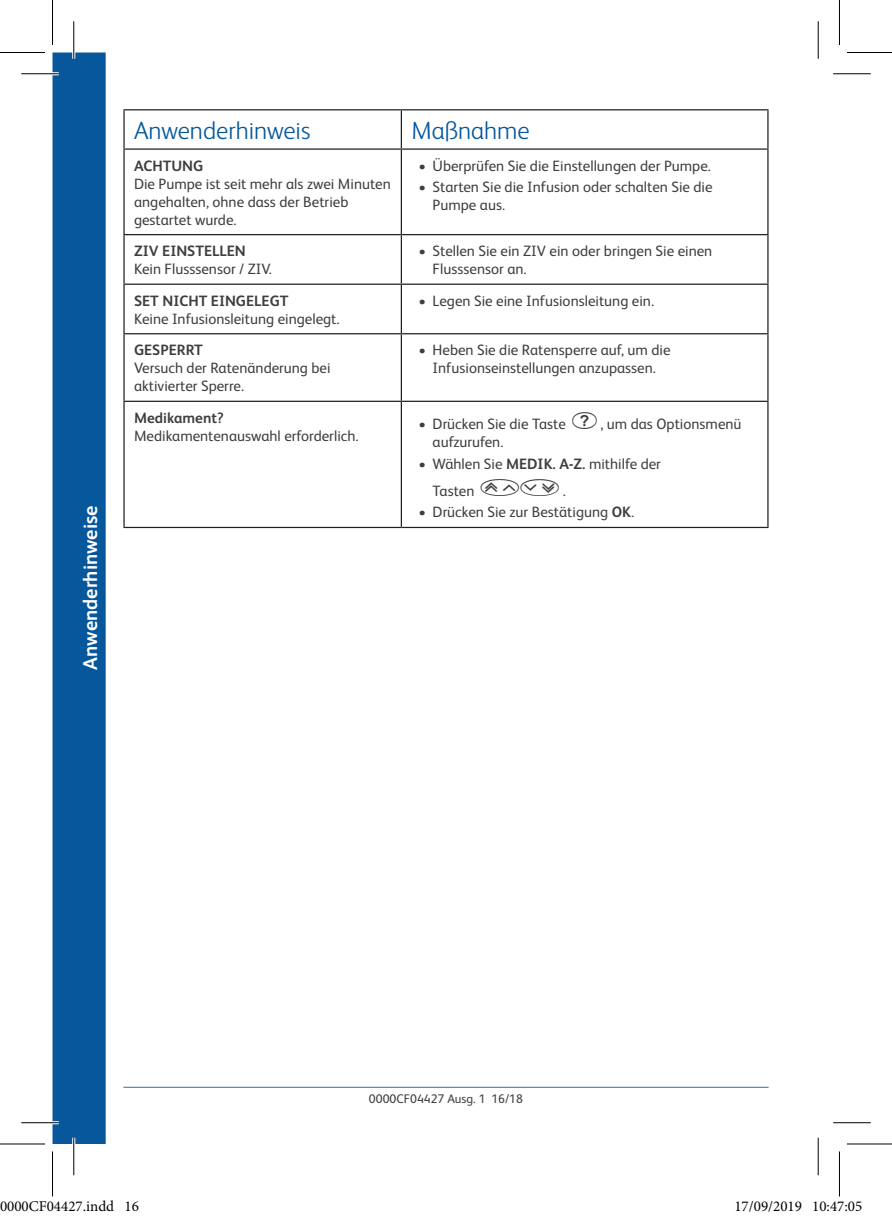
<style>
.page{position:relative;width:892px;height:1219px;background:#fff}
.page>*{position:absolute;margin:0;border:0;box-sizing:border-box;transform-origin:0 0}
.Sub_Heading{font:300 25px "FS Albert Pro";color:#06579c}
.Tab_Title{font:700 20px "FS Albert Pro";color:#fff}
.t1{font:15px/18px "FS Albert Pro";color:#3e3e3f}
.t2{font:700 15px "FS Albert Pro";color:#3e3e3f}
.t3{font:15px "Minion Pro";color:#000}
.t4{font:12.5px "FS Albert Pro";color:#3e3e3f}
.s1{font-family:"SPASENA";font-size:22.5px}
.s2{font-weight:700}
</style>
<div class="page">
<hr style="left:123px;top:1087px;width:645px;height:1px;background:#386e8f">
<div style="left:52px;top:52px;width:54px;height:1092px;background:#06579c"></div>
<hr style="left:123px;top:150px;width:2px;height:84px;background:#231f20">
<hr style="left:401px;top:150px;width:1px;height:84px;background:#231f20">
<hr style="left:767px;top:150px;width:1px;height:84px;background:#231f20">
<hr style="left:123px;top:234px;width:278px;height:1px;background:#231f20">
<hr style="left:123px;top:235px;width:2px;height:49px;background:#231f20">
<hr style="left:401px;top:234px;width:367px;height:1px;background:#231f20">
<hr style="left:401px;top:235px;width:1px;height:49px;background:#231f20">
<hr style="left:767px;top:235px;width:1px;height:49px;background:#231f20">
<hr style="left:123px;top:284px;width:278px;height:1px;background:#231f20">
<hr style="left:123px;top:285px;width:2px;height:48px;background:#231f20">
<hr style="left:401px;top:284px;width:367px;height:1px;background:#231f20">
<hr style="left:401px;top:285px;width:1px;height:48px;background:#231f20">
<hr style="left:767px;top:285px;width:1px;height:48px;background:#231f20">
<hr style="left:123px;top:333px;width:278px;height:1px;background:#231f20">
<hr style="left:123px;top:334px;width:2px;height:67px;background:#231f20">
<hr style="left:401px;top:333px;width:367px;height:1px;background:#231f20">
<hr style="left:401px;top:334px;width:1px;height:67px;background:#231f20">
<hr style="left:767px;top:334px;width:1px;height:67px;background:#231f20">
<hr style="left:123px;top:401px;width:278px;height:1px;background:#231f20">
<hr style="left:401px;top:401px;width:367px;height:1px;background:#231f20">
<hr style="left:123px;top:109px;width:278px;height:1px;background:#231f20">
<hr style="left:123px;top:110px;width:2px;height:38px;background:#231f20">
<hr style="left:401px;top:109px;width:367px;height:1px;background:#231f20">
<hr style="left:401px;top:110px;width:1px;height:38px;background:#231f20">
<hr style="left:767px;top:110px;width:1px;height:38px;background:#231f20">
<hr style="left:123px;top:148px;width:278px;height:2px;background:#231f20">
<hr style="left:401px;top:148px;width:367px;height:2px;background:#231f20">
<hr style="left:123px;top:402px;width:2px;height:125px;background:#231f20">
<hr style="left:401px;top:402px;width:1px;height:125px;background:#231f20">
<hr style="left:767px;top:402px;width:1px;height:125px;background:#231f20">
<hr style="left:123px;top:527px;width:278px;height:1px;background:#231f20">
<hr style="left:401px;top:527px;width:367px;height:1px;background:#231f20">
<hr style="left:21px;top:72px;width:38px;height:3px;background:#fff">
<hr style="left:21px;top:1121px;width:38px;height:3px;background:#fff">
<hr style="left:72px;top:21px;width:3px;height:38px;background:#fff">
<hr style="left:72px;top:1138px;width:3px;height:37px;background:#fff">
<hr style="left:21px;top:73px;width:38px;height:1px;background:#000">
<hr style="left:833px;top:73px;width:37px;height:1px;background:#000">
<hr style="left:21px;top:1122px;width:38px;height:1px;background:#000">
<hr style="left:833px;top:1122px;width:37px;height:1px;background:#000">
<hr style="left:73px;top:21px;width:1px;height:38px;background:#000">
<hr style="left:73px;top:1138px;width:1px;height:37px;background:#000">
<hr style="left:817px;top:21px;width:1px;height:38px;background:#000">
<hr style="left:817px;top:1138px;width:1px;height:37px;background:#000">
<hr style="left:0;top:52px;width:45px;height:1px;background:#000">
<hr style="left:847px;top:52px;width:45px;height:1px;background:#000">
<hr style="left:0;top:1143px;width:45px;height:1px;background:#000">
<hr style="left:847px;top:1143px;width:45px;height:1px;background:#000">
<hr style="left:52px;top:0;width:1px;height:45px;background:#000">
<hr style="left:52px;top:1151px;width:1px;height:45px;background:#000">
<hr style="left:839px;top:0;width:1px;height:45px;background:#000">
<hr style="left:839px;top:1151px;width:1px;height:45px;background:#000">
<div style="left:0;top:1201px;width:7px;height:11px;border:1px solid #fff;border-radius:50%"></div>
<div style="left:1px;top:1202px;width:5px;height:10px;border:1px solid #fff;border-radius:50%"></div>
<div style="left:7px;top:1201px;width:7px;height:11px;border:1px solid #fff;border-radius:50%"></div>
<div style="left:9px;top:1202px;width:4px;height:10px;border:1px solid #fff;border-radius:50%"></div>
<div style="left:14px;top:1201px;width:8px;height:11px;border:1px solid #fff;border-radius:50%"></div>
<div style="left:16px;top:1202px;width:4px;height:10px;border:1px solid #fff;border-radius:50%"></div>
<div style="left:22px;top:1201px;width:7px;height:11px;border:1px solid #fff;border-radius:50%"></div>
<div style="left:23px;top:1202px;width:4px;height:10px;border:1px solid #fff;border-radius:50%"></div>
<div style="left:47px;top:1201px;width:7px;height:11px;border:1px solid #fff;border-radius:50%"></div>
<div style="left:48px;top:1202px;width:5px;height:10px;border:1px solid #fff;border-radius:50%"></div>
<div style="left:754px;top:1201px;width:7px;height:11px;border:1px solid #fff;border-radius:50%"></div>
<div style="left:755px;top:1202px;width:4px;height:10px;border:1px solid #fff;border-radius:50%"></div>
<div style="left:780px;top:1201px;width:7px;height:11px;border:1px solid #fff;border-radius:50%"></div>
<div style="left:781px;top:1202px;width:5px;height:10px;border:1px solid #fff;border-radius:50%"></div>
<div style="left:819px;top:1201px;width:7px;height:11px;border:1px solid #fff;border-radius:50%"></div>
<div style="left:820px;top:1202px;width:5px;height:10px;border:1px solid #fff;border-radius:50%"></div>
<div style="left:848px;top:1201px;width:7px;height:11px;border:1px solid #fff;border-radius:50%"></div>
<div style="left:849px;top:1202px;width:4px;height:10px;border:1px solid #fff;border-radius:50%"></div>
<p class="Sub_Heading" style="left:134px;top:113px;width:178px">Anwenderhinweis</p>
<p class="Sub_Heading" style="left:411px;top:113px;width:120px">Maßnahme</p>
<p class="t2" style="left:134px;top:155px;width:71px">ACHTUNG</p>
<p class="t1" style="left:134px;top:173px;width:258px">Die Pumpe ist seit mehr als zwei Minuten angehalten, ohne dass der Betrieb gestartet wurde.</p>
<p class="t1" style="left:418px;top:155px;width:294px">• Überprüfen Sie die Einstellungen der Pumpe.</p>
<p class="t1" style="left:432px;top:177px;width:281px;text-indent:-14px">• Starten Sie die Infusion oder schalten Sie die<br>Pumpe aus.</p>
<p class="Tab_Title" style="left:76px;top:670px;width:166px;rotate:-90deg">Anwenderhinweise</p>
<p class="t2" style="left:134px;top:240px;width:113px">ZIV EINSTELLEN</p>
<p class="t1" style="left:134px;top:259px;width:139px">Kein Flusssensor / ZIV.</p>
<p class="t2" style="left:134px;top:290px;width:156px">SET NICHT EINGELEGT</p>
<p class="t1" style="left:134px;top:308px;width:207px">Keine Infusionsleitung eingelegt.</p>
<p class="t2" style="left:134px;top:340px;width:70px">GESPERRT</p>
<p class="t1" style="left:134px;top:358px;width:198px">Versuch der Ratenänderung bei aktivierter Sperre.</p>
<p class="t2" style="left:134px;top:407px;width:91px">Medikament?</p>
<p class="t1" style="left:134px;top:426px;width:226px">Medikamentenauswahl erforderlich.</p>
<p class="t1" style="left:432px;top:241px;width:281px;text-indent:-14px">• Stellen Sie ein ZIV ein oder bringen Sie einen<br>Flusssensor an.</p>
<p class="t1" style="left:418px;top:290px;width:237px">• Legen Sie eine Infusionsleitung ein.</p>
<p class="t1" style="left:418px;top:340px;width:254px;text-align:center">• Heben Sie die Ratensperre auf, um die<br>Infusionseinstellungen anzupassen.</p>
<p class="t1" style="left:432px;top:414px;width:310px;text-indent:-14px">• Drücken Sie die Taste <span class="s1">d</span>, um das Optionsmenü aufzurufen.</p>
<p class="t1" style="left:432px;top:449px;width:230px;line-height:27px;text-indent:-14px">• Wählen Sie <span class="s2">MEDIK. A-Z.</span> mithilfe der<br>Tasten <span class="s1">f</span>.</p>
<p class="t1" style="left:418px;top:502px;width:217px">• Drücken Sie zur Bestätigung <span class="s2">OK</span>.</p>
<p class="t4" style="left:369px;top:1090px;width:156px">0000CF04427 Ausg. 1 16/18</p>
<p class="t3" style="left:0;top:1197px;width:140px">0000CF04427.indd 16</p>
<p class="t3" style="left:734px;top:1197px;width:129px">17/09/2019 10:47:05</p>
</div>
